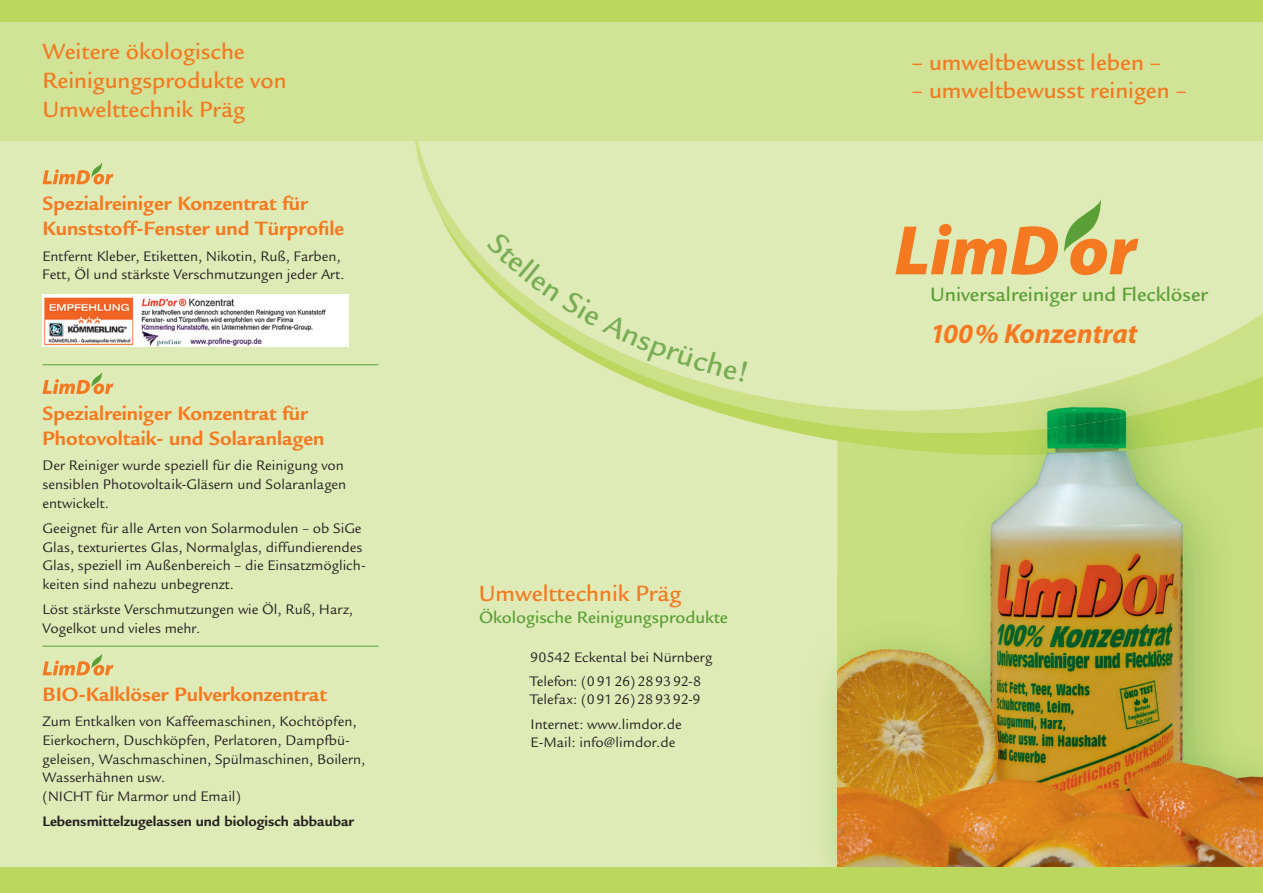
<style>
.page{position:relative;width:1263px;height:893px;background:#dfebb6}
.page>*{position:absolute;margin:0;border:0;box-sizing:border-box;transform-origin:0 0}
.t1{font:italic 700 27.75px "Myriad Pro";color:#f47921}
.t2{font:500 24px/28.8px "Legacy Sans";color:#f47921}
.t3{font:700 21px/25.5px "Legacy Sans";color:#f47921}
.t4{font:500 21px "Legacy Sans";color:#5b9f37}
.t5{font:500 18px "Legacy Sans";color:#5b9f37}
.t6{font:15px/18.8px "Legacy Sans";color:#231f20}
.t7{font:700 15px "Legacy Sans";color:#231f20}
</style>
<div class="page">
<svg style="left:412px;top:140px;width:851px;height:270px"></svg>
<div style="left:0;top:0;width:1263px;height:140px;background:#d1e396"></div>
<svg style="left:895px;top:199px;width:243px;height:76px"></svg>
<div style="left:0;top:0;width:1263px;height:21px;background:#bbd75e"></div>
<hr style="left:43px;top:364px;width:335px;height:1px;background:#5b9f37">
<hr style="left:43px;top:646px;width:335px;height:1px;background:#5b9f37">
<svg style="left:43px;top:162px;width:70px;height:22px"></svg>
<svg style="left:43px;top:372px;width:70px;height:22px"></svg>
<svg style="left:43px;top:654px;width:70px;height:21px"></svg>
<img style="left:826px;top:441px;width:12px;height:426px">
<img style="left:801px;top:370px;width:462px;height:56px">
<img style="left:801px;top:370px;width:347px;height:37px">
<img style="left:838px;top:455px;width:212px;height:412px">
<img style="left:1050px;top:455px;width:213px;height:412px">
<img style="left:838px;top:391px;width:425px;height:64px">
<img style="left:838px;top:391px;width:385px;height:42px">
<img style="left:838px;top:391px;width:239px;height:19px">
<div style="left:0;top:867px;width:1263px;height:26px;background:#bbd75e"></div>
<img style="left:43px;top:294px;width:306px;height:52px">
<svg style="left:486px;top:231px;width:262px;height:151px"></svg>
<h2 class="t2" style="left:43px;top:37px;width:246px">Weitere ökologische<br>Reinigungsprodukte von<br>Umwelttechnik Präg</h2>
<h3 class="t3" style="left:43px;top:191px;width:303px">Spezialreiniger Konzentrat für<br>Kunststoff-Fenster und Türprofile</h3>
<p class="t6" style="left:43px;top:247px;width:304px">Entfernt Kleber, Etiketten, Nikotin, Ruß, Farben,<br>Fett, Öl und stärkste Verschmutzungen jeder Art.</p>
<h3 class="t3" style="left:43px;top:400px;width:283px">Spezialreiniger Konzentrat für<br>Photovoltaik- und Solaranlagen</h3>
<p class="t6" style="left:43px;top:456px;width:305px">Der Reiniger wurde speziell für die Reinigung von sensiblen Photovoltaik-Gläsern und Solaranlagen entwickelt.</p>
<p class="t6" style="left:43px;top:519px;width:325px">Geeignet für alle Arten von Solarmodulen – ob SiGe Glas, texturiertes Glas, Normalglas, diffundierendes Glas, speziell im Außenbereich – die Einsatzmöglich&shy;keiten sind nahezu unbegrenzt.</p>
<p class="t6" style="left:43px;top:600px;width:312px">Löst stärkste Verschmutzungen wie Öl, Ruß, Harz,<br>Vogelkot und vieles mehr.</p>
<h3 class="t3" style="left:43px;top:682px;width:286px">BIO-Kalklöser Pulverkonzentrat</h3>
<p class="t6" style="left:43px;top:712px;width:324px">Zum Entkalken von Kaffeemaschinen, Kochtöpfen, Eierkochern, Duschköpfen, Perlatoren, Dampfbü&shy;geleisen, Waschmaschinen, Spülmaschinen, Boilern, Wasserhähnen usw.<br>(NICHT für Marmor und Email)</p>
<p class="t7" style="left:43px;top:813px;width:313px">Lebensmittelzugelassen und biologisch abbaubar</p>
<h2 class="t2" style="left:479px;top:579px;width:204px">Umwelttechnik Präg</h2>
<p class="t5" style="left:479px;top:607px;width:251px">Ökologische Reinigungsprodukte</p>
<p class="t6" style="left:530px;top:645px;width:184px;line-height:24.3px">90542 Eckental bei Nürnberg<br>Telefon: (0 91 26) 28 93 92-8</p>
<p class="t6" style="left:530px;top:688px;width:172px;line-height:24.3px">Telefax: (0 91 26) 28 93 92-9<br>Internet: www.limdor.de</p>
<p class="t6" style="left:531px;top:733px;width:146px">E-Mail: info@limdor.de</p>
<h2 class="t2" style="left:912px;top:48px;width:251px">– umweltbewusst leben –</h2>
<h2 class="t2" style="left:912px;top:77px;width:277px">– umweltbewusst reinigen –</h2>
<h3 class="t4" style="left:930px;top:283px;width:279px">Universalreiniger und Flecklöser</h3>
<h1 class="t1" style="left:930px;top:316px;width:209px">100% Konzentrat</h1>
</div>
